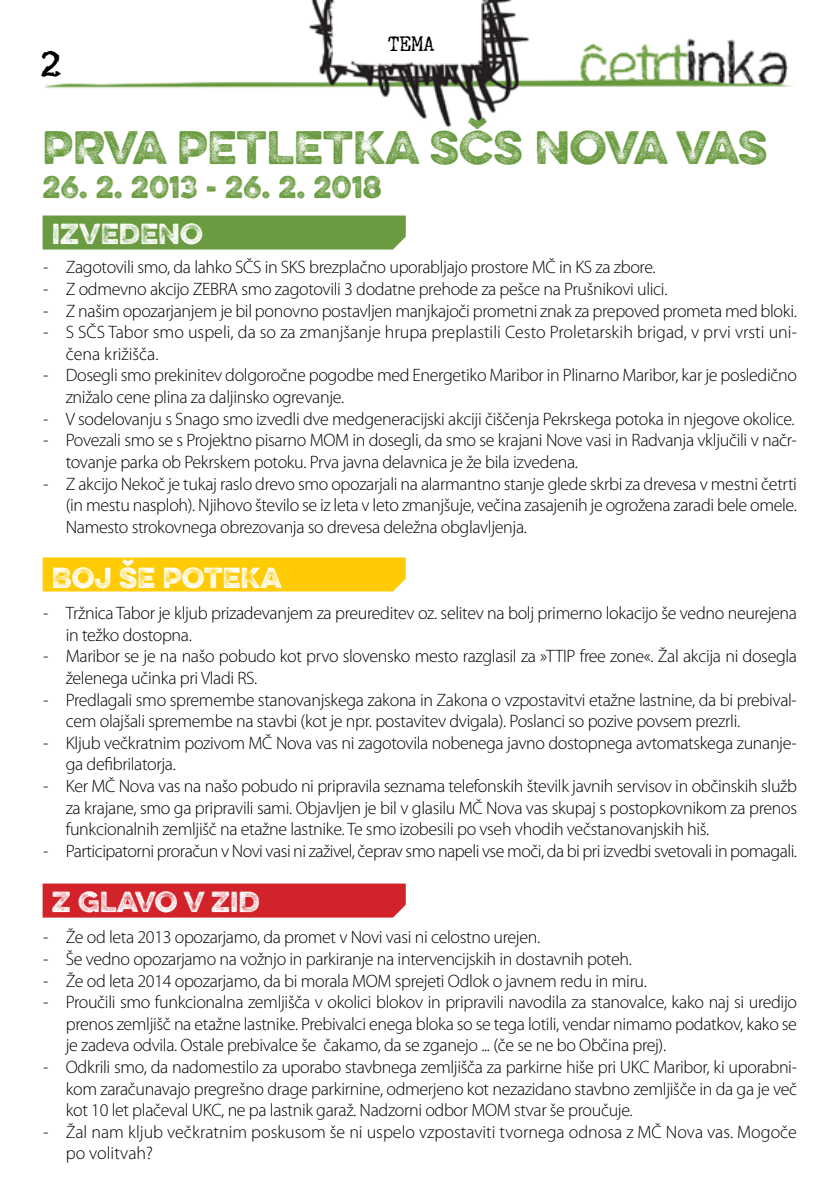
<style>
.page{position:relative;width:840px;height:1191px;background:#fff}
.page>*{position:absolute;margin:0;border:0;box-sizing:border-box;transform-origin:0 0}
.t1{font:300 42px "Eveleth Slant";color:#6a9b40}
.t2{font:36px "Underwood Champion";color:#000}
.t3{font:300 28px "Eveleth Slant";color:#6a9b40}
.t4{font:300 26px "Eveleth Slant";color:#fff}
.t5{font:20px "Underwood Champion";color:#000}
.t6{font:300 18px/21.6px "Myriad Pro";letter-spacing:-.02em;color:#000}
.t7{font:300 18px/21.6px "Myriad Pro";color:#000}
</style>
<div class="page">
<img style="left:44px;top:1px;width:749px;height:125px">
<div style="left:43px;top:215px;width:362px;height:34px;background:#6a9b40"></div>
<div style="left:43px;top:557px;width:362px;height:34px;background:#ffcb05"></div>
<div style="left:43px;top:883px;width:362px;height:34px;background:#d2232a"></div>
<h2 class="t2" style="left:41px;top:43px;width:23px">2</h2>
<p class="t5" style="left:388px;top:33px;width:48px">TEMA</p>
<h1 class="t1" style="left:43px;top:115px;width:726px">PRVA PETLETKA SČS NOVA VAS</h1>
<h3 class="t3" style="left:43px;top:165px;width:340px">26. 2. 2013 - 26. 2. 2018</h3>
<h3 class="t4" style="left:52px;top:213px;width:152px">IZVEDENO</h3>
<p class="t6" style="left:43px;top:257px;width:613px">- Zagotovili smo, da lahko SČS in SKS brezplačno uporabljajo prostore MČ in KS za zbore.</p>
<p class="t6" style="left:43px;top:278px;width:625px">- Z odmevno akcijo ZEBRA smo zagotovili 3 dodatne prehode za pešce na Prušnikovi ulici.</p>
<p class="t6" style="left:43px;top:300px;width:755px">- Z našim opozarjanjem je bil ponovno postavljen manjkajoči prometni znak za prepoved prometa med bloki.</p>
<p class="t7" style="left:66px;top:322px;width:732px;text-indent:-23px">- S SČS Tabor smo uspeli, da so za zmanjšanje hrupa preplastili Cesto Proletarskih brigad, v prvi vrsti uni&shy;čena križišča.</p>
<p class="t6" style="left:66px;top:365px;width:732px;text-indent:-23px">- Dosegli smo prekinitev dolgoročne pogodbe med Energetiko Maribor in Plinarno Maribor, kar je posledično znižalo cene plina za daljinsko ogrevanje.</p>
<p class="t6" style="left:43px;top:408px;width:752px">- V sodelovanju s Snago smo izvedli dve medgeneracijski akciji čiščenja Pekrskega potoka in njegove okolice.</p>
<p class="t6" style="left:66px;top:430px;width:732px;text-indent:-23px">- Povezali smo se s Projektno pisarno MOM in dosegli, da smo se krajani Nove vasi in Radvanja vključili v načr&shy;tovanje parka ob Pekrskem potoku. Prva javna delavnica je že bila izvedena.</p>
<p class="t6" style="left:66px;top:473px;width:732px;text-align:justify;text-indent:-23px">- Z akcijo Nekoč je tukaj raslo drevo smo opozarjali na alarmantno stanje glede skrbi za drevesa v mestni četrti (in mestu nasploh). Njihovo število se iz leta v leto zmanjšuje, večina zasajenih je ogrožena zaradi bele omele.<br>Namesto strokovnega obrezovanja so drevesa deležna obglavljenja.</p>
<h3 class="t4" style="left:52px;top:557px;width:231px">BOJ ŠE POTEKA</h3>
<p class="t6" style="left:66px;top:602px;width:732px;text-indent:-23px">- Tržnica Tabor je kljub prizadevanjem za preureditev oz. selitev na bolj primerno lokacijo še vedno neurejena in težko dostopna.</p>
<p class="t6" style="left:66px;top:646px;width:732px;text-indent:-23px">- Maribor se je na našo pobudo kot prvo slovensko mesto razglasil za »TTIP free zone«. Žal akcija ni dosegla želenega učinka pri Vladi RS.</p>
<p class="t6" style="left:66px;top:689px;width:732px;text-indent:-23px">- Predlagali smo spremembe stanovanjskega zakona in Zakona o vzpostavitvi etažne lastnine, da bi prebival&shy;cem olajšali spremembe na stavbi (kot je npr. postavitev dvigala). Poslanci so pozive povsem prezrli.</p>
<p class="t6" style="left:66px;top:732px;width:732px;text-indent:-23px">- Kljub večkratnim pozivom MČ Nova vas ni zagotovila nobenega javno dostopnega avtomatskega zunanje&shy;ga defibrilatorja.</p>
<p class="t6" style="left:66px;top:775px;width:732px;text-align:justify;text-indent:-23px">- Ker MČ Nova vas na našo pobudo ni pripravila seznama telefonskih številk javnih servisov in občinskih služb za krajane, smo ga pripravili sami. Objavljen je bil v glasilu MČ Nova vas skupaj s postopkovnikom za prenos funkcionalnih zemljišč na etažne lastnike. Te smo izobesili po vseh vhodih večstanovanjskih hiš.</p>
<p class="t6" style="left:43px;top:840px;width:755px">- Participatorni proračun v Novi vasi ni zaživel, čeprav smo napeli vse moči, da bi pri izvedbi svetovali in pomagali.</p>
<h3 class="t4" style="left:52px;top:881px;width:209px">Z GLAVO V ZID</h3>
<p class="t6" style="left:43px;top:926px;width:498px">- Že od leta 2013 opozarjamo, da promet v Novi vasi ni celostno urejen.</p>
<p class="t6" style="left:43px;top:948px;width:590px">- Še vedno opozarjamo na vožnjo in parkiranje na intervencijskih in dostavnih poteh.</p>
<p class="t6" style="left:43px;top:970px;width:605px">- Že od leta 2014 opozarjamo, da bi morala MOM sprejeti Odlok o javnem redu in miru.</p>
<p class="t6" style="left:66px;top:991px;width:732px;text-align:justify;text-indent:-23px">- Proučili smo funkcionalna zemljišča v okolici blokov in pripravili navodila za stanovalce, kako naj si uredijo prenos zemljišč na etažne lastnike. Prebivalci enega bloka so se tega lotili, vendar nimamo podatkov, kako se je zadeva odvila. Ostale prebivalce še čakamo, da se zganejo ... (če se ne bo Občina prej).</p>
<p class="t6" style="left:66px;top:1056px;width:732px;text-align:justify;text-indent:-23px">- Odkrili smo, da nadomestilo za uporabo stavbnega zemljišča za parkirne hiše pri UKC Maribor, ki uporabni&shy;kom zaračunavajo pregrešno drage parkirnine, odmerjeno kot nezazidano stavbno zemljišče in da ga je več kot 10 let plačeval UKC, ne pa lastnik garaž. Nadzorni odbor MOM stvar še proučuje.</p>
<p class="t7" style="left:66px;top:1121px;width:732px;text-indent:-23px">- Žal nam kljub večkratnim poskusom še ni uspelo vzpostaviti tvornega odnosa z MČ Nova vas. Mogoče po volitvah?</p>
</div>
